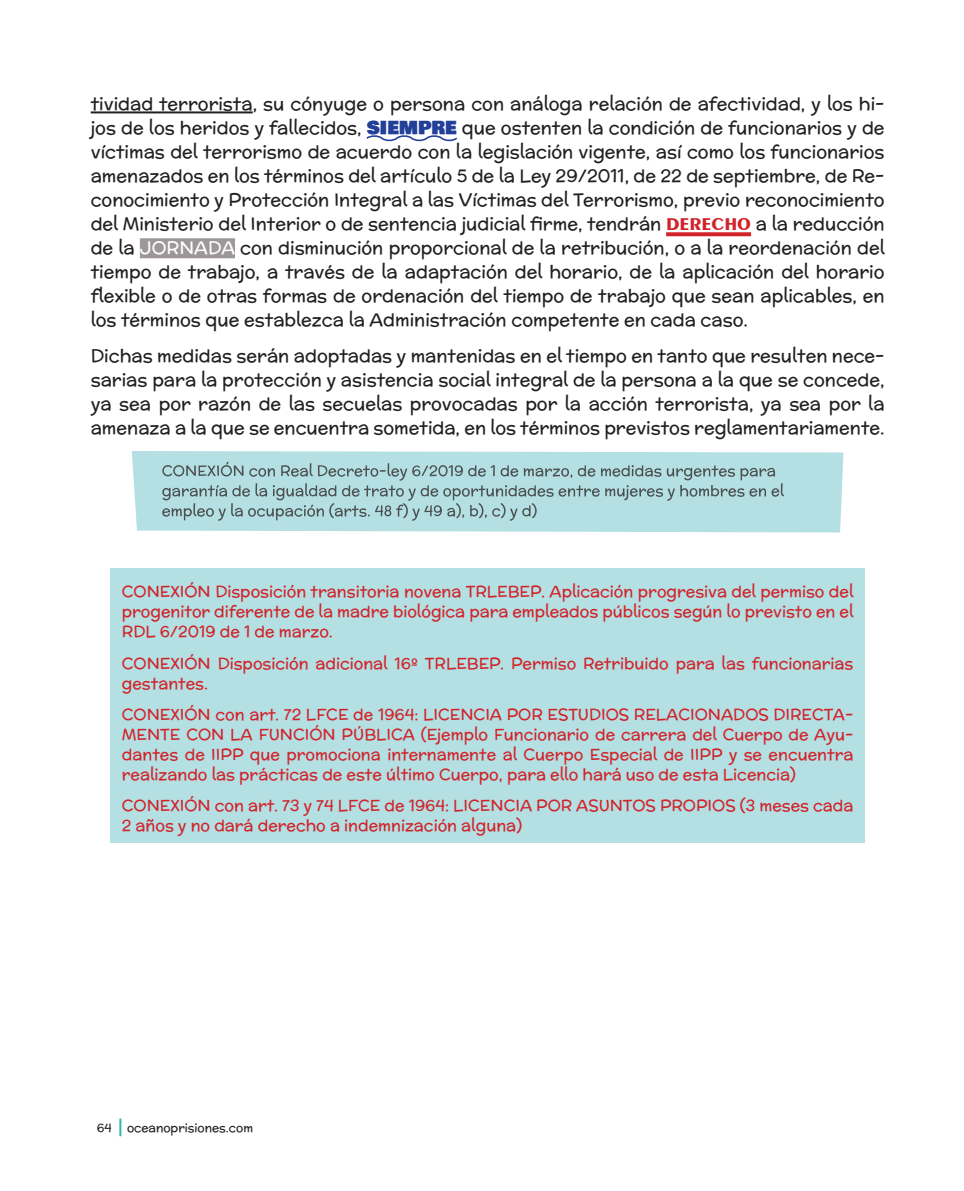
<style>
.page{position:relative;width:964px;height:1191px;background:#fff}
.page>*{position:absolute;margin:0;border:0;box-sizing:border-box;transform-origin:0 0}
.t1{font:18px/24px "Mc Laren";color:#231f20;text-align:justify}
.t2{font:16px/20px "Mc Laren";color:#d1232a;text-align:justify}
.t3{font:12px "Mc Laren";color:#231f20}
.s1{font-family:"Bowlby One SC";color:#223f99}
.s2{font-family:"Exotic 350 BT";font-weight:700;color:#d1232a}
.s3{color:#fff}
</style>
<div class="page">
<svg style="left:119px;top:1118px;width:2px;height:18px"></svg>
<hr style="left:91px;top:111px;width:162px;height:2px;background:#231f20">
<svg style="left:366px;top:135px;width:91px;height:7px"></svg>
<svg style="left:666px;top:232px;width:85px;height:4px"></svg>
<div style="left:140px;top:238px;width:95px;height:20px;background:#9d979a"></div>
<svg style="left:132px;top:451px;width:711px;height:81px;background:#b8e1e4"></svg>
<svg style="left:162px;top:462px;width:622px;height:59px;background:#a4cacd"></svg>
<div style="left:111px;top:568px;width:754px;height:274px;background:#b4e0e3"></div>
<p class="t1" style="left:91px;top:92px;width:795px">tividad terrorista, su cónyuge o persona con análoga relación de afectividad, y los hi&shy;jos de los heridos y fallecidos, <span class="s1">SIEMPRE</span> que ostenten la condición de funcionarios y de víctimas del terrorismo de acuerdo con la legislación vigente, así como los funcionarios amenazados en los términos del artículo 5 de la Ley 29/2011, de 22 de septiembre, de Re&shy;conocimiento y Protección Integral a las Víctimas del Terrorismo, previo reconocimiento del Ministerio del Interior o de sentencia judicial firme, tendrán <span class="s2">DERECHO</span> a la reducción de la <span class="s3">JORNADA</span> con disminución proporcional de la retribución, o a la reordenación del tiempo de trabajo, a través de la adaptación del horario, de la aplicación del horario flexible o de otras formas de ordenación del tiempo de trabajo que sean aplicables, en los términos que establezca la Administración competente en cada caso.</p>
<p class="t1" style="left:91px;top:343px;width:795px">Dichas medidas serán adoptadas y mantenidas en el tiempo en tanto que resulten nece&shy;sarias para la protección y asistencia social integral de la persona a la que se concede, ya sea por razón de las secuelas provocadas por la acción terrorista, ya sea por la amenaza a la que se encuentra sometida, en los términos previstos reglamentariamente.</p>
<p class="t2" style="left:122px;top:581px;width:733px">CONEXIÓN Disposición transitoria novena TRLEBEP. Aplicación progresiva del permiso del progenitor diferente de la madre biológica para empleados públicos según lo previsto en el RDL 6/2019 de 1 de marzo.</p>
<p class="t2" style="left:122px;top:653px;width:733px">CONEXIÓN Disposición adicional 16º TRLEBEP. Permiso Retribuido para las funcionarias gestantes.</p>
<p class="t2" style="left:122px;top:704px;width:733px">CONEXIÓN con art. 72 LFCE de 1964: LICENCIA POR ESTUDIOS RELACIONADOS DIRECTA-MENTE CON LA FUNCIÓN PÚBLICA (Ejemplo Funcionario de carrera del Cuerpo de Ayu&shy;dantes de IIPP que promociona internamente al Cuerpo Especial de IIPP y se encuentra realizando las prácticas de este último Cuerpo, para ello hará uso de esta Licencia)</p>
<p class="t2" style="left:122px;top:795px;width:733px">CONEXIÓN con art. 73 y 74 LFCE de 1964: LICENCIA POR ASUNTOS PROPIOS (3 meses cada<br>2 años y no dará derecho a indemnización alguna)</p>
<p class="t3" style="left:97px;top:1118px;width:16px">64</p>
<p class="t3" style="left:127px;top:1118px;width:128px">oceanoprisiones.com</p>
</div>
